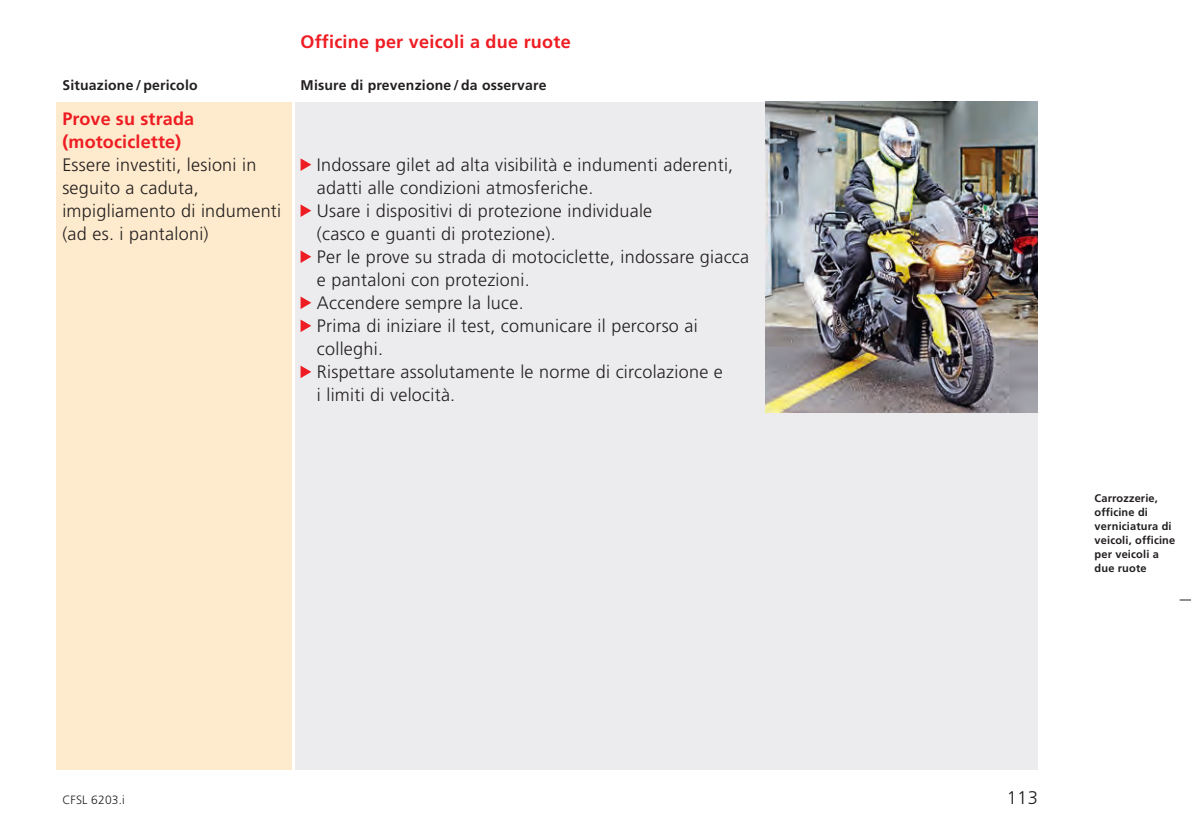
<style>
.page{position:relative;width:1191px;height:840px;background:#fff}
.page>*{position:absolute;margin:0;border:0;box-sizing:border-box;transform-origin:0 0}
.t1{font:300 18.2px "Frutiger LT Std";color:#231f20}
.t2{font:300 18px/23px "Frutiger LT Std";letter-spacing:.015em;color:#231f20}
.t3{font:700 18px/23px "Frutiger LT Std";letter-spacing:.01em;color:#ee1d23}
.t4{font:700 14px "Frutiger LT Std";letter-spacing:.015em;color:#231f20}
.t5{font:300 12px "Frutiger LT Std";letter-spacing:.015em;color:#231f20}
.t6{font:700 11px/14px "Frutiger LT Std";letter-spacing:.015em;color:#231f20}
</style>
<div class="page">
<svg style="left:1179px;top:599px;width:12px;height:1px"></svg>
<div style="left:57px;top:102px;width:235px;height:667px;background:#feeacc"></div>
<div style="left:295px;top:102px;width:742px;height:667px;background:#ececee"></div>
<img style="left:765px;top:102px;width:272px;height:310px">
<svg style="left:300px;top:158px;width:11px;height:13px"></svg>
<svg style="left:300px;top:204px;width:11px;height:13px"></svg>
<svg style="left:300px;top:250px;width:11px;height:13px"></svg>
<svg style="left:300px;top:296px;width:11px;height:13px"></svg>
<svg style="left:300px;top:319px;width:11px;height:13px"></svg>
<svg style="left:300px;top:365px;width:11px;height:13px"></svg>
<p class="t3" style="left:300px;top:30px;width:272px">Officine per veicoli a due ruote</p>
<p class="t4" style="left:62px;top:77px;width:137px">Situazione / pericolo</p>
<p class="t4" style="left:300px;top:77px;width:247px">Misure di prevenzione / da osservare</p>
<p class="t3" style="left:62px;top:107px;width:133px">Prove su strada (motociclette)</p>
<p class="t2" style="left:62px;top:153px;width:220px">Essere investiti, lesioni in seguito a caduta, impigliamento di indumenti (ad es. i pantaloni)</p>
<p class="t2" style="left:317px;top:153px;width:434px">Indossare gilet ad alta visibilità e indumenti aderenti, adatti alle condizioni atmosferiche.<br>Usare i dispositivi di protezione individuale<br>(casco e guanti di protezione).<br>Per le prove su strada di motociclette, indossare giacca e pantaloni con protezioni.<br>Accendere sempre la luce.<br>Prima di iniziare il test, comunicare il percorso ai colleghi.<br>Rispettare assolutamente le norme di circolazione e<br>i limiti di velocità.</p>
<p class="t6" style="left:1094px;top:490px;width:82px">Carrozzerie, officine di verniciatura di veicoli, officine per veicoli a due ruote</p>
<p class="t5" style="left:62px;top:792px;width:64px">CFSL 6203.i</p>
<p class="t1" style="left:1006px;top:787px;width:33px">113</p>
</div>
